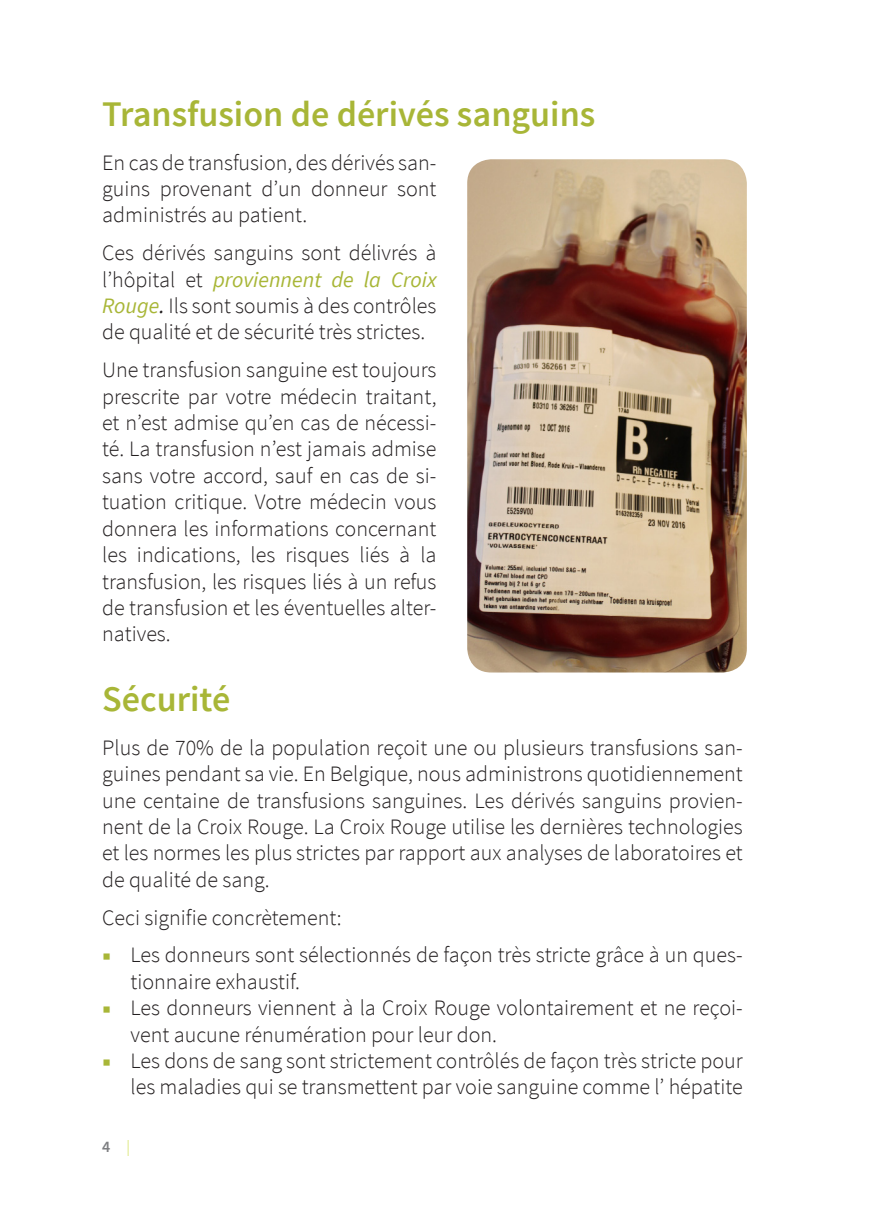
<style>
.page{position:relative;width:874px;height:1225px;background:#fff}
.page>*{position:absolute;margin:0;border:0;box-sizing:border-box;transform-origin:0 0}
.titel{font:600 36px "Source Sans Pro";color:#a8b637}
.body{font:300 22px/26.4px "Source Sans Pro";color:#231f20;text-align:justify}
.t1{font:600 16px "Source Sans Pro";color:#7d7e81}
.s1{font-weight:400;font-style:italic;color:#a8b637}
.s2{font-weight:400;font-style:italic}
.s3{font-weight:600;font-size:28px;color:#a8b637}
.s4{font-weight:300;color:#ccdc42}
</style>
<div class="page">
<img style="left:467px;top:159px;width:279px;height:513px">
<p class="titel" style="left:102px;top:92px;width:494px">Transfusion de dérivés sanguins</p>
<p class="body" style="left:102px;top:149px;width:336px">En cas de transfusion, des dérivés san&shy;guins provenant d’un donneur sont administrés au patient.</p>
<p class="body" style="left:102px;top:240px;width:336px">Ces dérivés sanguins sont délivrés à l’hôpital et <span class="s1">proviennent de la Croix Rouge</span><span class="s2">.</span> Ils sont soumis à des contrôles de qualité et de sécurité très strictes.</p>
<p class="body" style="left:102px;top:357px;width:336px">Une transfusion sanguine est toujours prescrite par votre médecin traitant, et n’est admise qu’en cas de nécessi&shy;té. La transfusion n’est jamais admise sans votre accord, sauf en cas de si&shy;tuation critique. Votre médecin vous donnera les informations concernant les indications, les risques liés à la transfusion, les risques liés à un refus de transfusion et les éventuelles alter&shy;natives.</p>
<p class="titel" style="left:102px;top:676px;width:130px">Sécurité</p>
<p class="body" style="left:102px;top:734px;width:642px">Plus de 70% de la population reçoit une ou plusieurs transfusions san&shy;guines pendant sa vie. En Belgique, nous administrons quotidiennement une centaine de transfusions sanguines. Les dérivés sanguins provien&shy;nent de la Croix Rouge. La Croix Rouge utilise les dernières technologies et les normes les plus strictes par rapport aux analyses de laboratoires et de qualité de sang.</p>
<p class="body" style="left:102px;top:904px;width:241px">Ceci signifie concrètement:</p>
<p class="body" style="left:130px;top:942px;width:613px;text-indent:-28px"><span class="s3">■</span> Les donneurs sont sélectionnés de façon très stricte grâce à un ques&shy;tionnaire exhaustif.</p>
<p class="body" style="left:130px;top:994px;width:613px;text-indent:-28px"><span class="s3">■</span> Les donneurs viennent à la Croix Rouge volontairement et ne reçoi&shy;vent aucune rénumération pour leur don.</p>
<p class="body" style="left:102px;top:1047px;width:642px;text-align:right"><span class="s3">■</span> Les dons de sang sont strictement contrôlés de façon très stricte pour les maladies qui se transmettent par voie sanguine comme l’ hépatite</p>
<p class="t1" style="left:102px;top:1136px;width:29px">4 <span class="s4">|</span></p>
</div>
